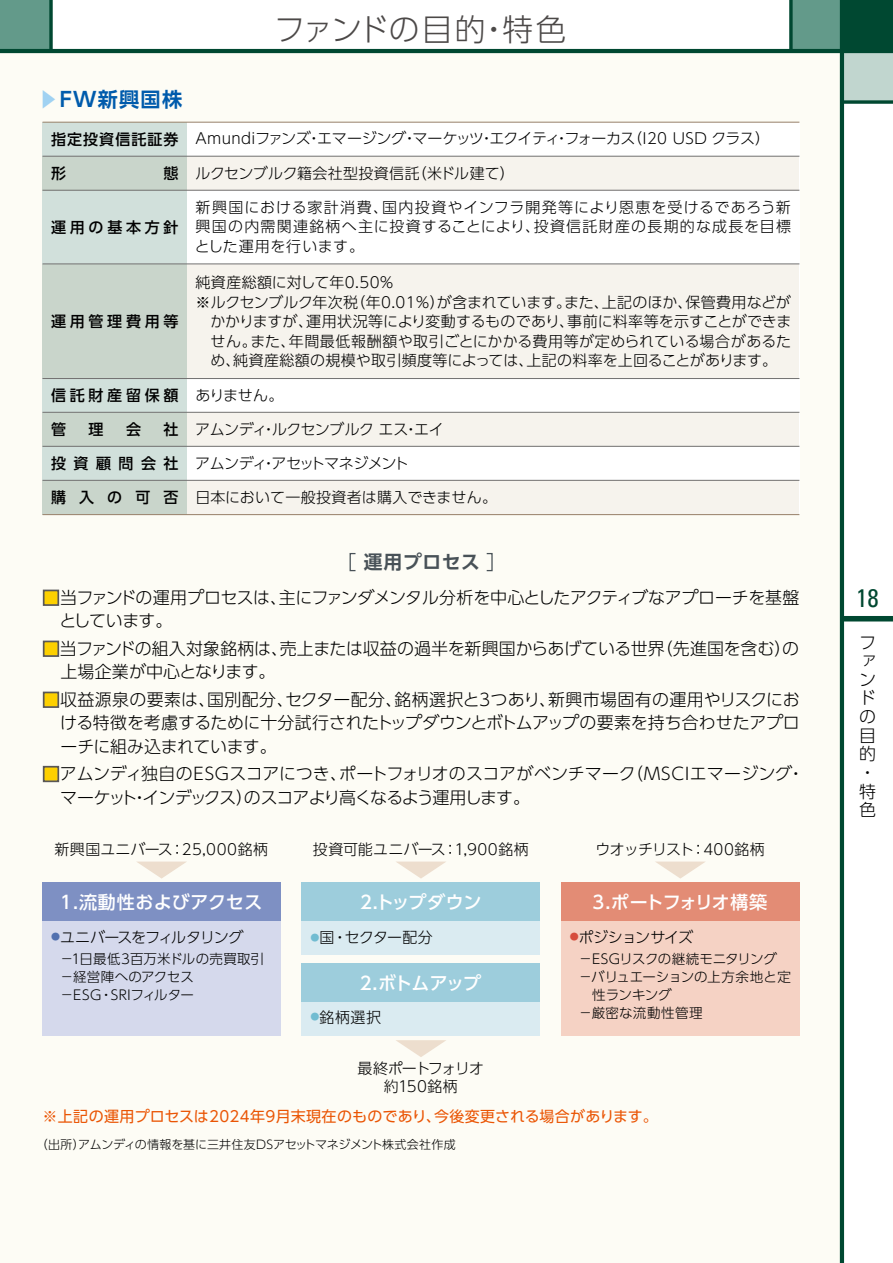
<style>
.page{position:relative;width:893px;height:1263px;background:#fff}
.page>*{position:absolute;margin:0;border:0;box-sizing:border-box;transform-origin:0 0}
.t1{font:300 30.75px "UD Shin Go Pro";letter-spacing:.005em;color:#4c4948}
.t2{font:condensed 25.5px "Univers LT Std";color:#004831}
.t3{font:700 20.25px "UD Shin Go Pro De";letter-spacing:.06em;color:#005bac}
.t4{font:700 18.75px "UD Shin Go Pro De";letter-spacing:.035em;color:#485157}
.t5{font:500 18px "UD Shin Go Pro";letter-spacing:-.015em;color:#fff}
.t6{font:500 18px "UD Shin Go Pro";letter-spacing:.02em;color:#fff}
.t7{font:500 18px "UD Shin Go Pro";letter-spacing:-.06em;color:#fff}
.t8{font:300 16.95px/18.6px "UD Shin Go Pro";letter-spacing:-.02em;color:#000}
.t9{font:300 15px/19.5px "UD Shin Go Pro";letter-spacing:.005em;color:#000;text-align:justify}
.t10{font:300 15px "UD Shin Go Pro";letter-spacing:.025em;color:#000}
.t11{font:300 15px "UD Shin Go Pro";letter-spacing:-.025em;color:#000}
.t12{font:15px "UD Shin Go Pro";letter-spacing:.02em;color:#ea5504}
.t13{font:300 15px "UD Shin Go Pro";letter-spacing:-.04em;color:#000}
.t14{font:500 15px "UD Shin Go Pro";letter-spacing:.25em;color:#000}
.t15{font:300 15px "UD Shin Go Pro";letter-spacing:-.065em;color:#000}
.t16{font:300 15px "UD Shin Go Pro";letter-spacing:-.035em;color:#000}
.t17{font:300 15px/18px "UD Shin Go Pro";letter-spacing:-.055em;color:#000;text-align:center}
.t18{font:300 13.5px/18px "UD Shin Go Pro";letter-spacing:.005em;color:#000}
.t19{font:300 13.5px "UD Shin Go Pro";letter-spacing:-.025em;color:#000}
.t20{font:300 13.5px "UD Shin Go Pro";letter-spacing:.03em;color:#000}
.t21{font:300 12px "UD Shin Go Pro";letter-spacing:-.01em;color:#000}
.s1{color:#a0d2f2}
.s2{font-weight:500}
.s3{font-weight:300}
.s4{color:#fdd000}
.s5{font-size:9px;color:#71bcd1}
.s6{font-size:9px;color:#5170af}
.s7{font-size:9px;color:#d64e3e}
</style>
<div class="page">
<div style="left:0;top:51px;width:842px;height:1212px;background:#fdfcf5"></div>
<div style="left:0;top:0;width:51px;height:51px;background:#639a8a"></div>
<div style="left:842px;top:0;width:51px;height:51px;background:#004831"></div>
<div style="left:842px;top:51px;width:51px;height:51px;background:#c1d6cf"></div>
<div style="left:791px;top:0;width:51px;height:51px;background:#639a8a"></div>
<div style="left:842px;top:616px;width:51px;height:5px;background:#004831"></div>
<hr style="left:840px;top:0;width:4px;height:1263px;background:#004831">
<hr style="left:0;top:49px;width:893px;height:4px;background:#004831">
<svg style="left:844px;top:100px;width:49px;height:4px"></svg>
<svg style="left:49px;top:0;width:4px;height:49px"></svg>
<svg style="left:789px;top:0;width:4px;height:49px"></svg>
<div style="left:43px;top:122px;width:144px;height:393px;background:#d1e0db"></div>
<div style="left:187px;top:122px;width:612px;height:393px;background:#fff"></div>
<svg style="left:43px;top:157px;width:756px;height:33px;fill:#f6f3ed"></svg>
<svg style="left:43px;top:264px;width:756px;height:114px;fill:#f6f3ed"></svg>
<svg style="left:43px;top:481px;width:756px;height:33px;fill:#f6f3ed"></svg>
<svg style="left:43px;top:413px;width:756px;height:33px;fill:#f6f3ed"></svg>
<hr style="left:43px;top:190px;width:756px;height:1px;background:#727171">
<hr style="left:43px;top:156px;width:756px;height:1px;background:#727171">
<hr style="left:43px;top:263px;width:756px;height:1px;background:#727171">
<hr style="left:43px;top:446px;width:756px;height:1px;background:#727171">
<hr style="left:43px;top:412px;width:756px;height:1px;background:#727171">
<hr style="left:43px;top:378px;width:756px;height:1px;background:#727171">
<hr style="left:43px;top:122px;width:756px;height:1px;background:#9d8771">
<hr style="left:43px;top:514px;width:756px;height:1px;background:#9d8771">
<hr style="left:43px;top:480px;width:756px;height:1px;background:#727171">
<div style="left:350px;top:553px;width:6px;height:18px;border:1px solid #485157"></div>
<div style="left:43px;top:590px;width:16px;height:16px;border:2px solid #595757"></div>
<div style="left:43px;top:641px;width:16px;height:16px;border:2px solid #595757"></div>
<div style="left:43px;top:692px;width:16px;height:16px;border:2px solid #595757"></div>
<div style="left:43px;top:766px;width:16px;height:16px;border:2px solid #595757"></div>
<div style="left:43px;top:882px;width:238px;height:154px;background:#d5d9ec"></div>
<div style="left:302px;top:882px;width:238px;height:73px;background:#daebf1"></div>
<div style="left:561px;top:882px;width:238px;height:154px;background:#f5d2c4"></div>
<div style="left:43px;top:882px;width:238px;height:39px;background:#7e90c3"></div>
<div style="left:302px;top:882px;width:238px;height:39px;background:#9dcddc"></div>
<div style="left:561px;top:882px;width:238px;height:39px;background:#e38c75"></div>
<div style="left:302px;top:963px;width:238px;height:73px;background:#daebf1"></div>
<div style="left:302px;top:963px;width:238px;height:38px;background:#9dcddc"></div>
<svg style="left:136px;top:861px;width:51px;height:17px"></svg>
<svg style="left:396px;top:1040px;width:50px;height:17px"></svg>
<svg style="left:396px;top:861px;width:50px;height:17px"></svg>
<svg style="left:655px;top:861px;width:50px;height:17px"></svg>
<p class="t3" style="left:38px;top:83px;width:145px"><span class="s1">▶</span>FW新興国株</p>
<h1 class="t1" style="left:274px;top:4px;width:294px">ファンドの目的・特色</h1>
<p class="t11" style="left:51px;top:126px;width:720px"><span class="s2">指定投資信託証券</span> Amundiファンズ・エマージング・マーケッツ・エクイティ・フォーカス（I20 USD クラス）</p>
<p class="t14" style="left:51px;top:162px;width:16px">形</p>
<p class="t9" style="left:164px;top:163px;width:353px"><span class="s2">態</span> ルクセンブルク籍会社型投資信託（米ドル建て）</p>
<p class="t14" style="left:51px;top:215px;width:129px">運用の基本方針</p>
<p class="t14" style="left:51px;top:309px;width:129px">運用管理費用等</p>
<p class="t9" style="left:195px;top:197px;width:598px">新興国における家計消費、国内投資やインフラ開発等により恩恵を受けるであろう新興国の内需関連銘柄へ主に投資することにより、投資信託財産の長期的な成長を目標とした運用を行います。</p>
<p class="t10" style="left:196px;top:270px;width:200px">純資産総額に対して年0.50％</p>
<p class="t9" style="left:196px;top:292px;width:597px">※ルクセンブルク年次税（年0.01％）が含まれています。また、上記のほか、保管費用などが</p>
<p class="t9" style="left:210px;top:311px;width:583px">かかりますが、運用状況等により変動するものであり、事前に料率等を示すことができま</p>
<p class="t10" style="left:211px;top:329px;width:582px">せん。また、年間最低報酬額や取引ごとにかかる費用等が定められている場合があるた</p>
<p class="t10" style="left:210px;top:348px;width:568px">め、純資産総額の規模や取引頻度等によっては、上記の料率を上回ることがあります。</p>
<p class="t14" style="left:51px;top:383px;width:234px">信託財産留保額 <span class="s3">ありません。</span></p>
<p class="t14" style="left:51px;top:417px;width:16px">管</p>
<p class="t14" style="left:89px;top:417px;width:16px">理</p>
<p class="t14" style="left:126px;top:417px;width:16px">会</p>
<p class="t16" style="left:164px;top:417px;width:282px"><span class="s2">社</span> アムンディ・ルクセンブルク エス・エイ</p>
<p class="t13" style="left:51px;top:451px;width:359px"><span class="s2">投資顧問会社</span> アムンディ・アセットマネジメント</p>
<p class="t9" style="left:51px;top:487px;width:448px"><span class="s2">購 入 の 可 否</span> 日本において一般投資者は購入できません。</p>
<p class="t4" style="left:364px;top:547px;width:117px">運用プロセス</p>
<p class="t8" style="left:59px;top:585px;width:741px;line-height:23.2px;text-indent:-17px"><span class="s4">■</span>当ファンドの運用プロセスは、主にファンダメンタル分析を中心としたアクティブなアプローチを基盤としています。</p>
<p class="t8" style="left:61px;top:636px;width:740px;line-height:23.2px;text-indent:-18px"><span class="s4">■</span>当ファンドの組入対象銘柄は、売上または収益の過半を新興国からあげている世界（先進国を含む）の上場企業が中心となります。</p>
<p class="t8" style="left:60px;top:687px;width:741px;line-height:23.2px;text-align:justify;text-indent:-18px"><span class="s4">■</span>収益源泉の要素は、国別配分、セクター配分、銘柄選択と3つあり、新興市場固有の運用やリスクにおける特徴を考慮するために十分試行されたトップダウンとボトムアップの要素を持ち合わせたアプローチに組み込まれています。</p>
<p class="t8" style="left:60px;top:762px;width:746px;line-height:23.2px;text-indent:-18px"><span class="s4">■</span>アムンディ独自のESGスコアにつき、ポートフォリオのスコアがベンチマーク（MSCIエマージング・マーケット・インデックス）のスコアより高くなるよう運用します。</p>
<p class="t9" style="left:55px;top:839px;width:215px">新興国ユニバース：25,000銘柄</p>
<p class="t9" style="left:313px;top:839px;width:218px">投資可能ユニバース：1,900銘柄</p>
<p class="t13" style="left:595px;top:837px;width:171px">ウオッチリスト：400銘柄</p>
<p class="t6" style="left:60px;top:887px;width:204px">1.流動性およびアクセス</p>
<p class="t5" style="left:360px;top:887px;width:123px">2.トップダウン</p>
<p class="t7" style="left:593px;top:887px;width:176px">3.ポートフォリオ構築</p>
<p class="t9" style="left:310px;top:927px;width:124px"><span class="s5">●</span>国・セクター配分</p>
<p class="t5" style="left:360px;top:968px;width:123px">2.ボトムアップ</p>
<p class="t9" style="left:310px;top:1006px;width:72px"><sup>●</sup>銘柄選択</p>
<p class="t15" style="left:51px;top:925px;width:194px"><span class="s6">●</span>ユニバースをフィルタリング</p>
<p class="t18" style="left:60px;top:949px;width:205px">－1日最低3百万米ドルの売買取引－経営陣へのアクセス<br>－ESG・SRIフィルター</p>
<p class="t15" style="left:570px;top:925px;width:125px"><span class="s7">●</span>ポジションサイズ</p>
<p class="t19" style="left:579px;top:948px;width:200px">－ESGリスクの継続モニタリング</p>
<p class="t18" style="left:579px;top:967px;width:214px">－バリュエーションの上方余地と定</p>
<p class="t18" style="left:592px;top:985px;width:81px">性ランキング</p>
<p class="t20" style="left:579px;top:1002px;width:125px">－厳密な流動性管理</p>
<p class="t17" style="left:358px;top:1059px;width:128px">最終ポートフォリオ約150銘柄</p>
<p class="t12" style="left:43px;top:1104px;width:617px">※上記の運用プロセスは2024年9月末現在のものであり、今後変更される場合があります。</p>
<p class="t21" style="left:36px;top:1135px;width:421px">（出所）アムンディの情報を基に三井住友DSアセットマネジメント株式会社作成</p>
<h2 class="t2" style="left:856px;top:582px;width:24px">18</h2>
<p class="t8" style="left:859px;top:632px;width:18px">ファンドの目的・特色</p>
</div>
